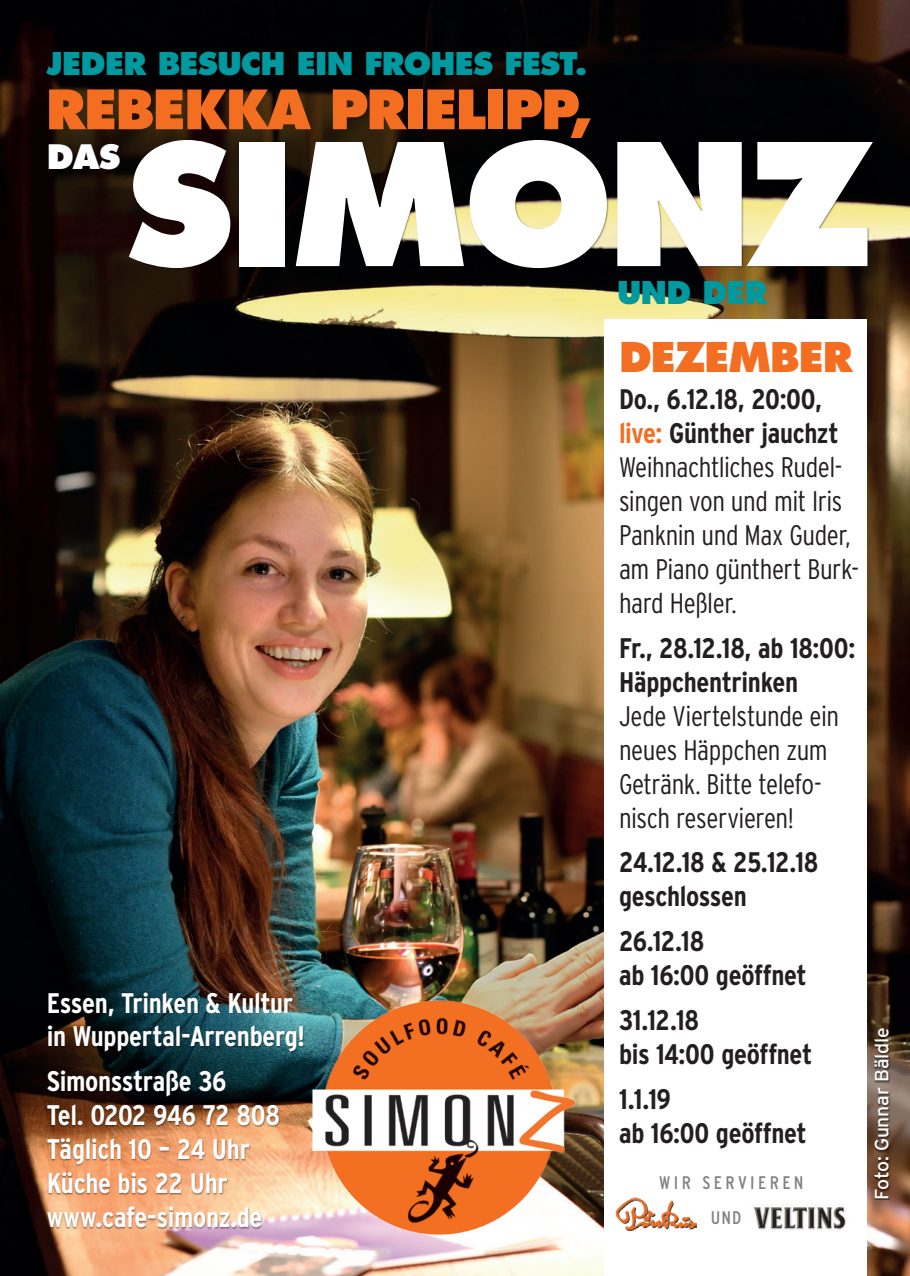
<style>
.page{position:relative;width:910px;height:1276px;background:#fff}
.page>*{position:absolute;margin:0;border:0;box-sizing:border-box;transform-origin:0 0}
.t1{font:800 164.7px "Futura";letter-spacing:-.03em;color:#fff}
.t2{font:800 52.8px "Futura";letter-spacing:-.03em;color:#f36e21}
.t3{font:800 39.9px "Futura";letter-spacing:-.025em;color:#f36e21}
.t4{font:800 32.7px "Futura";color:#fff}
.t5{font:800 30.6px "Futura";letter-spacing:-.025em;color:#0099a0}
.t6{font:300 condensed 28.2px/33.9px "Interstate";letter-spacing:-.015em;color:#231f20}
.t7{font:700 condensed 28.2px/33.9px "Interstate";letter-spacing:-.015em;color:#231f20}
.t8{font:700 condensed 28.2px/33.9px "Interstate";letter-spacing:-.01em;color:#fff}
.t9{font:19.2px "Interstate";letter-spacing:-.01em;color:#fff}
.t10{font:condensed 18.3px/34.5px "Interstate";letter-spacing:.185em;color:#808285;text-align:center}
.s1{font-weight:700}
.s2{font-weight:700;color:#f36e21}
</style>
<div class="page">
<img style="left:0;top:0;width:910px;height:1276px">
<div style="left:604px;top:320px;width:263px;height:956px;background:#fff"></div>
<div style="left:128px;top:139px;width:747px;height:131px;background:#231f20;opacity:.5"></div>
<img style="left:615px;top:1197px;width:81px;height:33px">
<img style="left:753px;top:1207px;width:93px;height:23px">
<div style="left:873px;top:1027px;width:17px;height:173px;background:#231f20;opacity:.5"></div>
<img style="left:297px;top:975px;width:283px;height:284px">
<div style="left:46px;top:991px;width:260px;height:238px;background:#231f20;opacity:.5"></div>
<p class="t5" style="left:47px;top:45px;width:542px">JEDER BESUCH EIN FROHES FEST.</p>
<h2 class="t2" style="left:46px;top:77px;width:548px">REBEKKA PRIELIPP,</h2>
<p class="t4" style="left:47px;top:137px;width:75px">DAS</p>
<h1 class="t1" style="left:125px;top:103px;width:750px">SIMONZ</h1>
<p class="t5" style="left:617px;top:274px;width:152px">UND DER</p>
<p class="t8" style="left:47px;top:985px;width:260px">Essen, Trinken &amp; Kultur in Wuppertal-Arrenberg!</p>
<p class="t8" style="left:47px;top:1064px;width:235px">Simonsstraße 36<br>Tel. 0202 946 72 808<br>Täglich 10 – 24 Uhr<br>Küche bis 22 Uhr www.cafe-simonz.de</p>
<h3 class="t3" style="left:619px;top:332px;width:235px">DEZEMBER</h3>
<p class="t6" style="left:619px;top:382px;width:242px"><span class="s1">Do., 6.12.18, 20:00, </span><span class="s2">live:</span> <span class="s1">Günther jauchzt<br></span>Weihnachtliches Rudel&shy;singen von und mit Iris<br>Panknin und Max Guder, am Piano günthert Burk&shy;hard Heßler.</p>
<p class="t7" style="left:619px;top:631px;width:238px">Fr., 28.12.18, ab 18:00:<br>Häppchentrinken</p>
<p class="t6" style="left:619px;top:698px;width:222px">Jede Viertelstunde ein neues Häppchen zum<br>Getränk. Bitte telefo&shy;nisch reservieren!</p>
<p class="t7" style="left:619px;top:845px;width:201px">24.12.18 &amp; 25.12.18 geschlossen</p>
<p class="t7" style="left:619px;top:924px;width:189px">26.12.18<br>ab 16:00 geöffnet</p>
<p class="t7" style="left:619px;top:1003px;width:195px">31.12.18<br>bis 14:00 geöffnet</p>
<p class="t7" style="left:619px;top:1082px;width:189px">1.1.19<br>ab 16:00 geöffnet</p>
<p class="t10" style="left:659px;top:1165px;width:146px">WIR SERVIEREN<br>UND</p>
<p class="t9" style="left:871px;top:1199px;width:174px;rotate:-90deg">Foto: Gunnar Bäldle</p>
</div>
